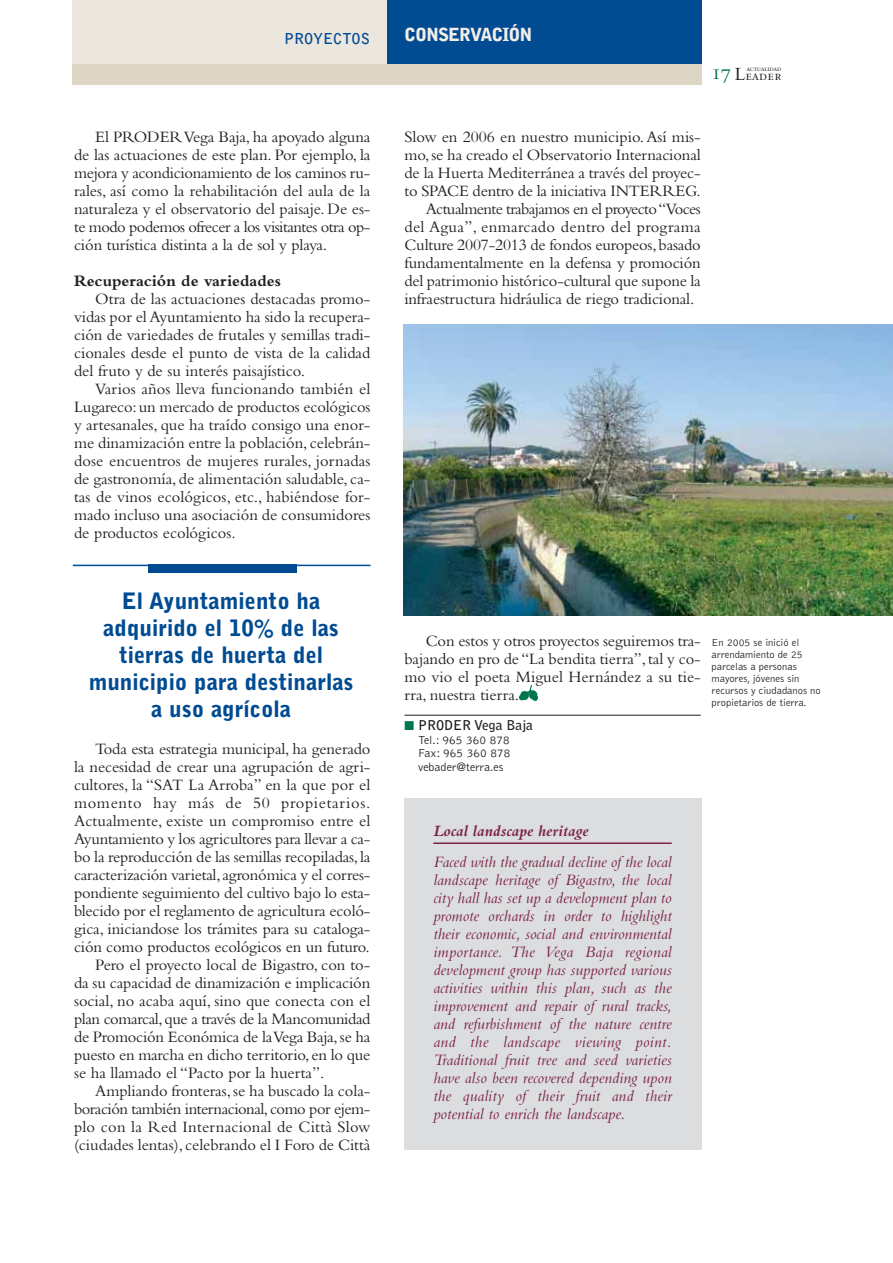
<style>
.page{position:relative;width:893px;height:1263px;background:#fff}
.page>*{position:absolute;margin:0;border:0;box-sizing:border-box;transform-origin:0 0}
.t1{font:900 22.5px/27px "Bell Gothic";color:#004b92;text-align:center}
.t2{font:22.5px "Bembo SC";color:#007550}
.t3{font:900 18px "Bell Gothic";letter-spacing:-.055em;color:#f2efe8}
.t4{font:16.5px/18px "Bembo";letter-spacing:-.005em;color:#231f20;text-align:justify}
.t5{font:italic 16.5px/18px "Bembo";color:#7c2547;text-align:justify}
.t6{font:16.5px "Bembo";letter-spacing:-.03em;color:#231f20}
.t7{font:16.5px "Bembo";letter-spacing:-.025em;color:#231f20}
.t8{font:16.5px "Bembo";letter-spacing:-.035em;color:#231f20}
.t9{font:16.5px "Bembo";letter-spacing:.02em;color:#231f20}
.t10{font:16.5px "Bembo";letter-spacing:.04em;color:#231f20}
.t11{font:700 16.5px "Bembo";color:#231f20}
.t12{font:italic 700 16.5px "Bembo";color:#7c2547}
.t13{font:700 15px "Bell Gothic";color:#004b92}
.t14{font:14.25px "Bembo SC";letter-spacing:.015em;color:#231f20}
.t15{font:700 13.5px "Bell Gothic";color:#231f20}
.t16{font:300 12px/13.5px "Bell Gothic";color:#231f20;text-align:justify}
.t17{font:300 10.5px/12px "Bell Gothic";color:#231f20}
.t18{font:7.5px "Bembo SC";letter-spacing:-.04em;color:#231f20}
.s1{font-size:19.5px}
.s2{color:#007550}
</style>
<div class="page">
<hr style="left:404px;top:715px;width:297px;height:1px;background:#231f20">
<hr style="left:73px;top:565px;width:298px;height:1px;background:#004b92">
<div style="left:148px;top:565px;width:148px;height:8px;background:#004b92"></div>
<img style="left:520px;top:685px;width:18px;height:15px">
<img style="left:404px;top:325px;width:489px;height:290px">
<div style="left:72px;top:64px;width:630px;height:21px;background:#ded6c5"></div>
<div style="left:72px;top:0;width:315px;height:64px;background:#ece7de"></div>
<div style="left:387px;top:0;width:315px;height:64px;background:#004b92"></div>
<div style="left:404px;top:799px;width:298px;height:351px;background:#dcddde"></div>
<hr style="left:433px;top:842px;width:239px;height:2px;background:#7c2547">
<p class="t13" style="left:284px;top:33px;width:87px">PROYECTOS</p>
<p class="t3" style="left:404px;top:27px;width:130px">CONSERVACIÓN</p>
<h1 class="t2" style="left:711px;top:63px;width:22px">17</h1>
<p class="t18" style="left:746px;top:66px;width:36px">actualidad</p>
<p class="t14" style="left:735px;top:71px;width:48px"><span class="s1">L</span>eader</p>
<p class="t4" style="left:74px;top:129px;width:298px;text-indent:21px">El PRODER Vega Baja, ha apoyado alguna de las actuaciones de este plan. Por ejemplo, la mejora y acondicionamiento de los caminos ru&shy;rales, así como la rehabilitación del aula de la naturaleza y el observatorio del paisaje. De es&shy;te modo podemos ofrecer a los visitantes otra op&shy;ción turística distinta a la de sol y playa.</p>
<p class="t11" style="left:74px;top:275px;width:208px">Recuperación de variedades</p>
<p class="t4" style="left:74px;top:291px;width:298px;text-indent:21px">Otra de las actuaciones destacadas promo&shy;vidas por el Ayuntamiento ha sido la recupera&shy;ción de variedades de frutales y semillas tradi&shy;cionales desde el punto de vista de la calidad del fruto y de su interés paisajístico.</p>
<p class="t4" style="left:74px;top:381px;width:298px;text-indent:21px">Varios años lleva funcionando también el Lugareco: un mercado de productos ecológicos y artesanales, que ha traído consigo una enor&shy;me dinamización entre la población, celebrán&shy;dose encuentros de mujeres rurales, jornadas de gastronomía, de alimentación saludable, ca&shy;tas de vinos ecológicos, etc., habiéndose for&shy;mado incluso una asociación de consumidores de productos ecológicos.</p>
<p class="t4" style="left:404px;top:129px;width:298px">Slow en 2006 en nuestro municipio. Así mis-</p>
<p class="t4" style="left:404px;top:147px;width:298px">mo, se ha creado el Observatorio Internacional</p>
<p class="t4" style="left:404px;top:165px;width:298px">de la Huerta Mediterránea a través del proyec-</p>
<p class="t4" style="left:404px;top:183px;width:298px">to SPACE dentro de la iniciativa INTERREG.</p>
<p class="t8" style="left:426px;top:203px;width:277px">Actualmente trabajamos en el proyecto “Voces</p>
<p class="t9" style="left:404px;top:221px;width:298px">del Agua”, enmarcado dentro del programa</p>
<p class="t4" style="left:404px;top:237px;width:298px">Culture 2007-2013 de fondos europeos, basado</p>
<p class="t4" style="left:404px;top:255px;width:298px">fundamentalmente en la defensa y promoción</p>
<p class="t4" style="left:404px;top:273px;width:298px">del patrimonio histórico-cultural que supone la</p>
<p class="t4" style="left:404px;top:291px;width:291px">infraestructura hidráulica de riego tradicional.</p>
<h1 class="t1" style="left:89px;top:589px;width:266px">El Ayuntamiento ha adquirido el 10% de las tierras de huerta del municipio para destinarlas a uso agrícola</h1>
<p class="t4" style="left:95px;top:741px;width:277px">Toda esta estrategia municipal, ha generado</p>
<p class="t4" style="left:74px;top:759px;width:298px">la necesidad de crear una agrupación de agri-</p>
<p class="t4" style="left:74px;top:777px;width:298px">cultores, la “SAT La Arroba” en la que por el</p>
<p class="t10" style="left:74px;top:797px;width:298px">momento hay más de 50 propietarios.</p>
<p class="t4" style="left:74px;top:813px;width:298px">Actualmente, existe un compromiso entre el</p>
<p class="t4" style="left:74px;top:831px;width:298px">Ayuntamiento y los agricultores para llevar a ca-</p>
<p class="t4" style="left:74px;top:849px;width:298px">bo la reproducción de las semillas recopiladas, la</p>
<p class="t4" style="left:74px;top:867px;width:298px">caracterización varietal, agronómica y el corres-</p>
<p class="t4" style="left:74px;top:885px;width:298px">pondiente seguimiento del cultivo bajo lo esta-</p>
<p class="t4" style="left:74px;top:903px;width:298px">blecido por el reglamento de agricultura ecoló-</p>
<p class="t4" style="left:74px;top:921px;width:298px">gica, iniciandose los trámites para su cataloga-</p>
<p class="t4" style="left:74px;top:939px;width:297px">ción como productos ecológicos en un futuro.</p>
<p class="t4" style="left:95px;top:957px;width:277px">Pero el proyecto local de Bigastro, con to-</p>
<p class="t4" style="left:74px;top:975px;width:298px">da su capacidad de dinamización e implicación</p>
<p class="t4" style="left:74px;top:993px;width:298px">social, no acaba aquí, sino que conecta con el</p>
<p class="t7" style="left:74px;top:1013px;width:298px">plan comarcal, que a través de la Mancomunidad</p>
<p class="t4" style="left:74px;top:1029px;width:298px">de Promoción Económica de la Vega Baja, se ha</p>
<p class="t4" style="left:74px;top:1047px;width:298px">puesto en marcha en dicho territorio, en lo que</p>
<p class="t4" style="left:74px;top:1065px;width:252px">se ha llamado el “Pacto por la huerta”.</p>
<p class="t4" style="left:95px;top:1083px;width:277px">Ampliando fronteras, se ha buscado la cola-</p>
<p class="t6" style="left:74px;top:1103px;width:298px">boración también internacional, como por ejem-</p>
<p class="t4" style="left:74px;top:1119px;width:298px">plo con la Red Internacional de Città Slow</p>
<p class="t4" style="left:74px;top:1137px;width:298px">(ciudades lentas), celebrando el I Foro de Città</p>
<p class="t4" style="left:404px;top:633px;width:298px;text-indent:21px">Con estos y otros proyectos seguiremos tra&shy;bajando en pro de “La bendita tierra”, tal y co&shy;mo vio el poeta Miguel Hernández a su tie&shy;rra, nuestra tierra.</p>
<p class="t15" style="left:404px;top:720px;width:130px"><span class="s2">■</span> PRODER Vega Baja</p>
<p class="t16" style="left:418px;top:734px;width:94px">Tel.: 965 360 878<br>Fax: 965 360 878 vebader@terra.es</p>
<p class="t17" style="left:712px;top:637px;width:111px">En 2005 se inició el arrendamiento de 25 parcelas a personas mayores, jóvenes sin recursos y ciudadanos no propietarios de tierra.</p>
<p class="t12" style="left:433px;top:825px;width:157px">Local landscape heritage</p>
<p class="t5" style="left:433px;top:854px;width:240px">Faced with the gradual decline of the local landscape heritage of Bigastro, the local city hall has set up a development plan to promote orchards in order to highlight their economic, social and environmental importance. The Vega Baja regional development group has supported various activities within this plan, such as the improvement and repair of rural tracks, and refurbishment of the nature centre and the landscape viewing point.<br>Traditional fruit tree and seed varieties have also been recovered depending upon the quality of their fruit and their potential to enrich the landscape.</p>
</div>
